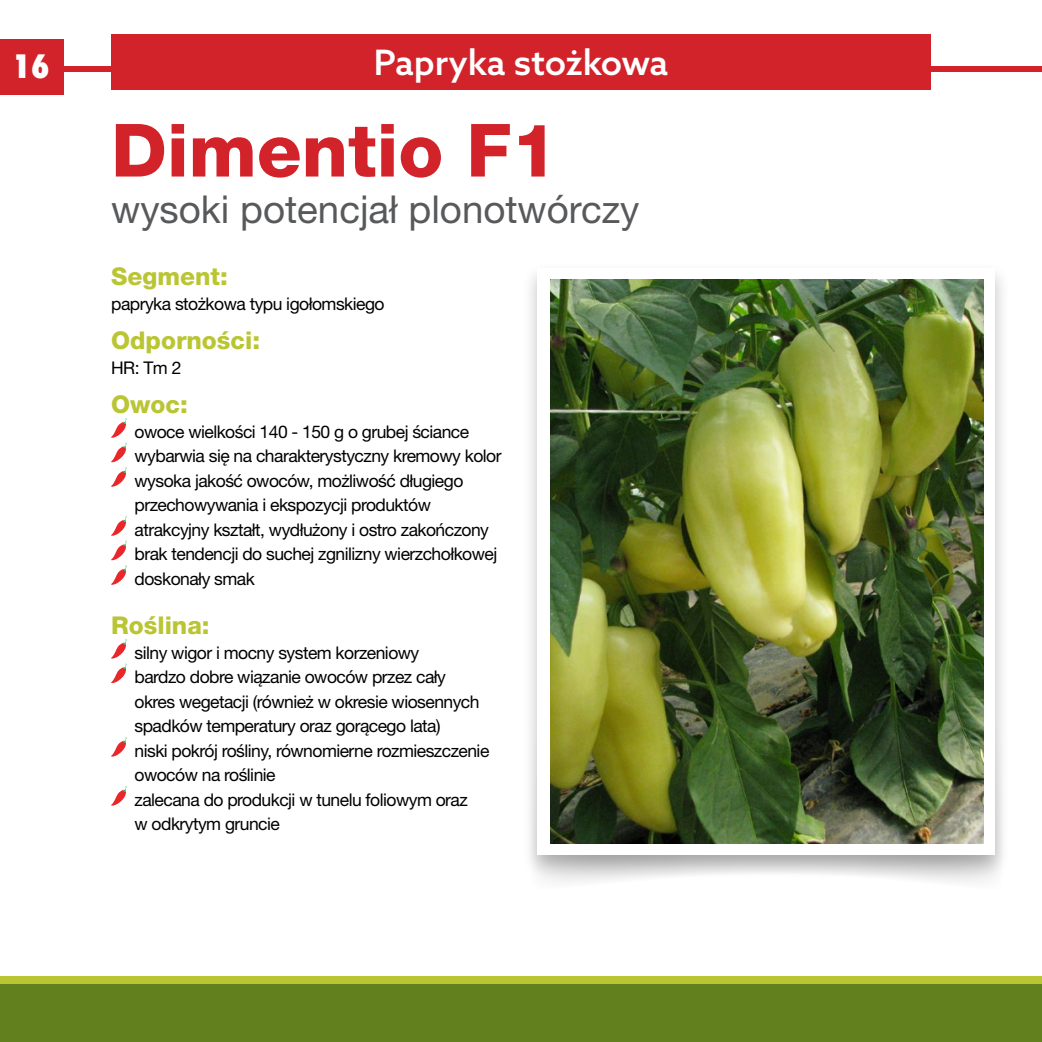
<style>
.page{position:relative;width:1042px;height:1042px;background:#fff}
.page>*{position:absolute;margin:0;border:0;box-sizing:border-box;transform-origin:0 0}
.t1{font:800 73.5px "Helvetica Neue LT Pro";color:#d2232a}
.t2{font:38.5px "Helvetica Neue LT Pro";color:#58595b}
.t3{font:500 35px "Azo Sans";letter-spacing:-.01em;color:#fff}
.t4{font:800 31.5px "Fujiyama";color:#fff}
.t5{font:800 24.5px "Helvetica Neue LT Pro";color:#bac533}
.t6{font:17.5px/24.5px "Helvetica Neue LT Pro";letter-spacing:-.03em;color:#000}
</style>
<div class="page">
<div style="left:111px;top:35px;width:820px;height:55px;background:#d2232a"></div>
<div style="left:0;top:984px;width:1042px;height:58px;background:#62801e"></div>
<div style="left:0;top:977px;width:1042px;height:7px;background:#bac533"></div>
<div style="left:0;top:66px;width:1042px;height:5px;background:#d2232a"></div>
<div style="left:0;top:40px;width:63px;height:55px;background:#d2232a"></div>
<svg style="left:111px;top:418px;width:15px;height:69px"></svg>
<svg style="left:111px;top:516px;width:15px;height:69px"></svg>
<svg style="left:111px;top:639px;width:15px;height:44px"></svg>
<svg style="left:111px;top:737px;width:15px;height:19px"></svg>
<svg style="left:111px;top:786px;width:15px;height:19px"></svg>
<div style="left:521px;top:261px;width:490px;height:619px;background:#000;opacity:.25"></div>
<div style="left:537px;top:268px;width:457px;height:586px;background:#fff"></div>
<img style="left:550px;top:279px;width:433px;height:564px">
<h3 class="t4" style="left:12px;top:46px;width:40px">16</h3>
<h3 class="t3" style="left:374px;top:39px;width:296px">Papryka stożkowa</h3>
<h1 class="t1" style="left:111px;top:107px;width:448px">Dimentio F1</h1>
<h2 class="t2" style="left:111px;top:185px;width:530px">wysoki potencjał plonotwórczy</h2>
<h3 class="t5" style="left:111px;top:262px;width:118px">Segment:</h3>
<p class="t6" style="left:111px;top:291px;width:275px">papryka stożkowa typu igołomskiego</p>
<h3 class="t5" style="left:111px;top:326px;width:150px">Odporności:</h3>
<p class="t6" style="left:111px;top:355px;width:72px">HR: Tm 2</p>
<h3 class="t5" style="left:111px;top:390px;width:78px">Owoc:</h3>
<p class="t6" style="left:135px;top:419px;width:368px">owoce wielkości 140 - 150 g o grubej ściance wybarwia się na charakterystyczny kremowy kolor wysoka jakość owoców, możliwość długiego przechowywania i ekspozycji produktów atrakcyjny kształt, wydłużony i ostro zakończony brak tendencji do suchej zgnilizny wierzchołkowej doskonały smak</p>
<h3 class="t5" style="left:111px;top:611px;width:100px">Roślina:</h3>
<p class="t6" style="left:135px;top:640px;width:356px">silny wigor i mocny system korzeniowy<br>bardzo dobre wiązanie owoców przez cały okres wegetacji (również w okresie wiosennych spadków temperatury oraz gorącego lata)<br>niski pokrój rośliny, równomierne rozmieszczenie owoców na roślinie<br>zalecana do produkcji w tunelu foliowym oraz<br>w odkrytym gruncie</p>
</div>
